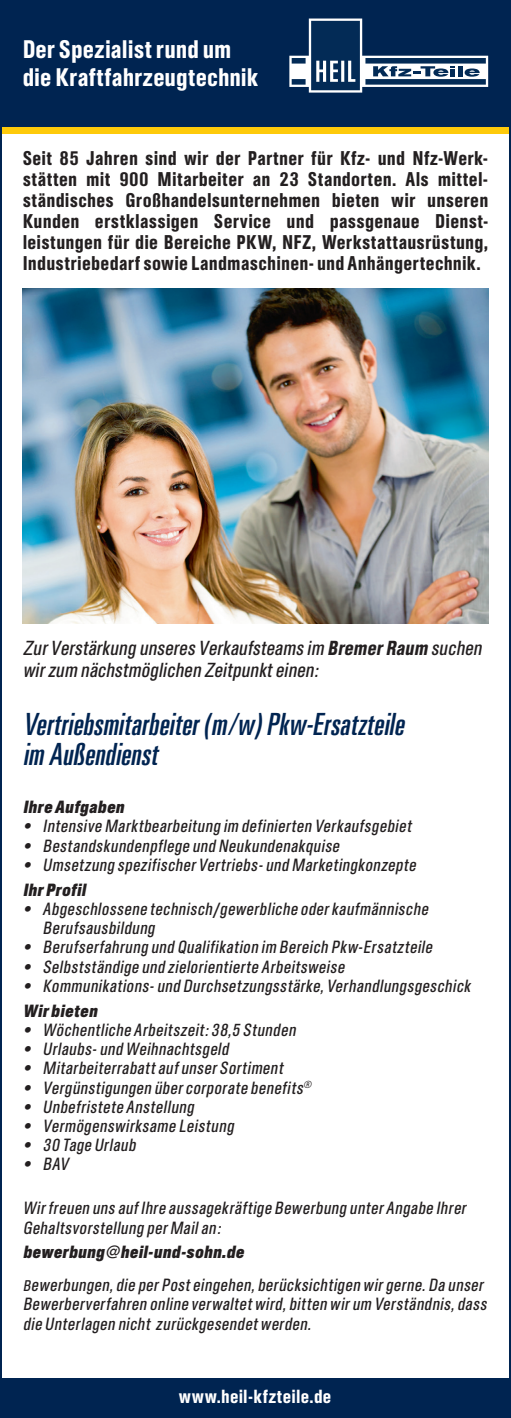
<style>
.page{position:relative;width:511px;height:1418px;background:#fff}
.page>*{position:absolute;margin:0;border:0;box-sizing:border-box;transform-origin:0 0}
.t1{font:italic 30px/30px "Univers SB Ext Con";color:#002451}
.t2{font:23px/28px "Ad Grot Buch SB Med Con";letter-spacing:.005em;color:#fff}
.t3{font:italic 18.4px/22px "Ad Grot Buch SB Con";color:#231f20}
.t4{font:18px/21px "Ad Grot Buch SB Med Con";letter-spacing:.015em;color:#231f20;text-align:justify}
.t5{font:17.2px "Ad Grot Buch SB Med Con";letter-spacing:.015em;color:#fff}
.t6{font:italic 16px/19.2px "Ad Grot Buch SB Con";color:#231f20}
.t7{font:italic 16px "Ad Grot Buch SB Bol Con";color:#231f20}
.s1{font-family:"Ad Grot Buch SB Med Con"}
.s2{font-size:14px}
</style>
<div class="page">
<div style="left:0;top:127px;width:510px;height:7px;background:#feca0a"></div>
<div style="left:0;top:1378px;width:510px;height:39px;background:#002451"></div>
<div style="left:0;top:0;width:510px;height:127px;background:#002451"></div>
<svg style="left:289px;top:19px;width:198px;height:74px"></svg>
<img style="left:23px;top:288px;width:465px;height:335px">
<h2 class="t2" style="left:23px;top:35px;width:237px">Der Spezialist rund um die Kraftfahrzeugtechnik</h2>
<p class="t4" style="left:23px;top:147px;width:466px">Seit 85 Jahren sind wir der Partner für Kfz- und Nfz-Werk&shy;stätten mit 900 Mitarbeiter an 23 Standorten. Als mittel&shy;ständisches Großhandelsunternehmen bieten wir unseren Kunden erstklassigen Service und passgenaue Dienst&shy;leistungen für die Bereiche PKW, NFZ, Werkstattausrüstung, Industriebedarf sowie Landmaschinen- und Anhängertechnik.</p>
<p class="t3" style="left:23px;top:636px;width:464px">ZurVerstärkung unseres Verkaufsteams im <span class="s1">BremerRaum</span> suchen wirzum nächstmöglichen Zeitpunkteinen:</p>
<h1 class="t1" style="left:23px;top:709px;width:389px">Vertriebsmitarbeiter(m/w)Pkw-Ersatzteile im Außendienst</h1>
<p class="t7" style="left:23px;top:797px;width:106px">Ihre Aufgaben</p>
<p class="t6" style="left:23px;top:816px;width:393px">• Intensive Marktbearbeitung im definierten Verkaufsgebiet</p>
<p class="t6" style="left:23px;top:835px;width:321px">• Bestandskundenpflege und Neukundenakquise</p>
<p class="t6" style="left:23px;top:855px;width:398px">• Umsetzung spezifischerVertriebs-und Marketingkonzepte</p>
<p class="t7" style="left:23px;top:879px;width:68px">IhrProfil</p>
<p class="t6" style="left:43px;top:899px;width:390px;text-indent:-20px">• Abgeschlossene technisch/gewerbliche oderkaufmännische<br>Berufsausbildung</p>
<p class="t6" style="left:23px;top:937px;width:414px">• Berufserfahrung und Qualifikation im Bereich Pkw-Ersatzteile</p>
<p class="t6" style="left:23px;top:956px;width:326px">• Selbstständige und zielorientierte Arbeitsweise</p>
<p class="t6" style="left:23px;top:975px;width:452px">• Kommunikations-und Durchsetzungsstärke,Verhandlungsgeschick</p>
<p class="t7" style="left:23px;top:1000px;width:79px">Wirbieten</p>
<p class="t6" style="left:23px;top:1020px;width:278px">• Wöchentliche Arbeitszeit:38,5 Stunden</p>
<p class="t6" style="left:23px;top:1039px;width:211px">• Urlaubs-und Weihnachtsgeld</p>
<p class="t6" style="left:23px;top:1058px;width:265px">• MitarbeiterrabattaufunserSortiment</p>
<p class="t6" style="left:23px;top:1077px;width:292px">• Vergünstigungen übercorporate benefits<sup>®</sup></p>
<p class="t6" style="left:23px;top:1096px;width:176px">• Unbefristete Anstellung</p>
<p class="t6" style="left:23px;top:1116px;width:216px">• Vermögenswirksame Leistung</p>
<p class="t6" style="left:23px;top:1135px;width:118px">• 30 Tage Urlaub</p>
<p class="t6" style="left:23px;top:1154px;width:50px">• BAV</p>
<p class="t6" style="left:23px;top:1198px;width:448px">Wirfreuen uns aufIhre aussagekräftige Bewerbung unterAngabe Ihrer<br>Gehaltsvorstellung perMailan:</p>
<p class="t7" style="left:23px;top:1241px;width:226px">bewerbung@heil-und-sohn.de</p>
<p class="t6" style="left:23px;top:1275px;width:468px"><span class="s2">B</span>ewerbungen,die perPosteingehen,berücksichtigen wirgerne.Da unser<br>Bewerberverfahren online verwaltetwird,bitten wirum Verständnis,dass die Unterlagen nicht zurückgesendetwerden.</p>
<p class="t5" style="left:179px;top:1385px;width:154px">www.heil-kfzteile.de</p>
</div>
